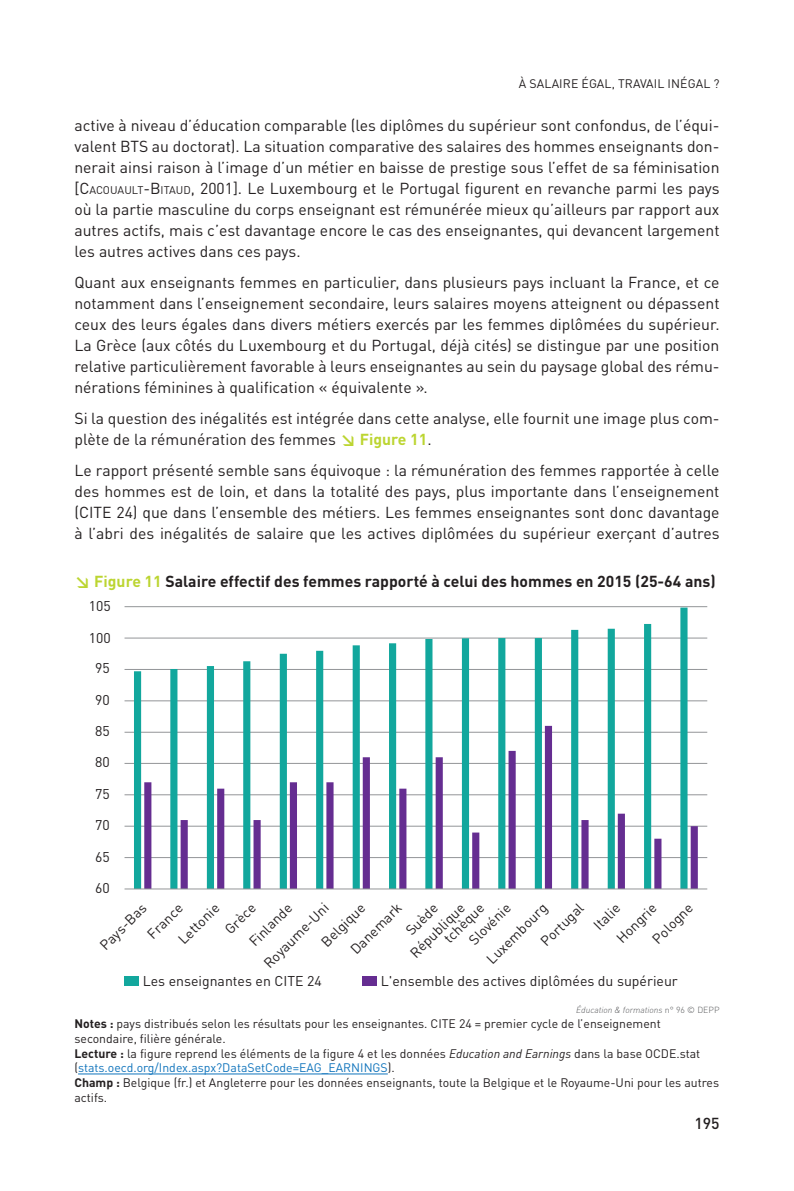
<style>
.page{position:relative;width:794px;height:1191px;background:#fff}
.page>*{position:absolute;margin:0;border:0;box-sizing:border-box;transform-origin:0 0}
.Courant{font:15.75px/21px "DINOT";color:#231f20;text-align:justify}
.Titre{font:700 15.75px "DINOT";color:#231f20}
.t1{font:500 15.75px "DINOT";color:#231f20}
.t2{font:14px/13.7px "DINOT";color:#231f20}
.Courant-2{font:12.25px/14.7px "DINOT";color:#231f20}
.Titre_courant__droit{font:12.25px "DINOT";letter-spacing:.01em;color:#231f20}
.Titre-2{font:italic 300 8.75px "DINOT";color:#57585a}
.s1{font-style:inherit}
.s2{font-size:11.03px}
.s3{font-weight:700;color:#bcd531}
.s4{color:#bcd531}
.s5{font-style:normal}
.s6{font-weight:700}
.s7{font-style:italic}
.s8{color:#1074bc}
</style>
<div class="page">
<hr style="left:78px;top:1073px;width:310px;height:1px;background:#1074bc">
<hr style="left:124px;top:606px;width:583px;height:1px;background:#939598">
<hr style="left:124px;top:638px;width:583px;height:1px;background:#939598">
<hr style="left:124px;top:669px;width:583px;height:1px;background:#939598">
<hr style="left:124px;top:700px;width:583px;height:1px;background:#939598">
<hr style="left:124px;top:732px;width:583px;height:1px;background:#939598">
<hr style="left:124px;top:763px;width:583px;height:1px;background:#939598">
<hr style="left:124px;top:794px;width:583px;height:1px;background:#939598">
<hr style="left:124px;top:826px;width:583px;height:1px;background:#939598">
<hr style="left:124px;top:857px;width:583px;height:1px;background:#939598">
<svg style="left:134px;top:607px;width:553px;height:281px"></svg>
<svg style="left:144px;top:726px;width:554px;height:162px"></svg>
<hr style="left:124px;top:888px;width:583px;height:1px;background:#939598">
<div style="left:362px;top:976px;width:15px;height:10px;background:#652d91"></div>
<div style="left:124px;top:976px;width:15px;height:10px;background:#12a79d"></div>
<p class="Titre_courant__droit" style="left:519px;top:75px;width:202px">À SALAIRE ÉGAL, TRAVAIL INÉGAL ?</p>
<p class="Courant" style="left:74px;top:115px;width:646px">active à niveau d’éducation comparable (les diplômes du supérieur sont confondus, de l’équi&shy;valent BTS au doctorat). La situation comparative des salaires des hommes enseignants don&shy;nerait ainsi raison à l’image d’un métier en baisse de prestige sous l’effet de sa féminisation [<span class="s1">C</span><span class="s2">ACOUAULT</span><span class="s1">-B</span><span class="s2">ITAUD</span> , 2001]. Le Luxembourg et le Portugal figurent en revanche parmi les pays où la partie masculine du corps enseignant est rémunérée mieux qu’ailleurs par rapport aux autres actifs, mais c’est davantage encore le cas des enseignantes, qui devancent largement les autres actives dans ces pays.</p>
<p class="Courant" style="left:74px;top:272px;width:646px">Quant aux enseignants femmes en particulier, dans plusieurs pays incluant la France, et ce notamment dans l’enseignement secondaire, leurs salaires moyens atteignent ou dépassent ceux des leurs égales dans divers métiers exercés par les femmes diplômées du supérieur.<br>La Grèce (aux côtés du Luxembourg et du Portugal, déjà cités) se distingue par une position relative particulièrement favorable à leurs enseignantes au sein du paysage global des rému&shy;nérations féminines à qualification « équivalente ».</p>
<p class="Courant" style="left:74px;top:407px;width:646px">Si la question des inégalités est intégrée dans cette analyse, elle fournit une image plus com&shy;plète de la rémunération des femmes <span class="s3">↘ Figure 11</span>.</p>
<p class="Courant" style="left:74px;top:459px;width:646px">Le rapport présenté semble sans équivoque : la rémunération des femmes rapportée à celle des hommes est de loin, et dans la totalité des pays, plus importante dans l’enseignement (CITE 24) que dans l’ensemble des métiers. Les femmes enseignantes sont donc davantage à l’abri des inégalités de salaire que les actives diplômées du supérieur exerçant d’autres</p>
<p class="Titre" style="left:74px;top:571px;width:643px"><span class="s4">↘ Figure 11</span> Salaire effectif des femmes rapporté à celui des hommes en 2015 (25-64 ans)</p>
<p class="t2" style="left:89px;top:599px;width:24px">105</p>
<p class="t2" style="left:89px;top:631px;width:24px">100</p>
<p class="t2" style="left:95px;top:660px;width:16px">95</p>
<p class="t2" style="left:95px;top:693px;width:16px">90</p>
<p class="t2" style="left:95px;top:724px;width:16px">85</p>
<p class="t2" style="left:95px;top:754px;width:16px">80</p>
<p class="t2" style="left:95px;top:787px;width:16px">75</p>
<p class="t2" style="left:95px;top:818px;width:16px">70</p>
<p class="t2" style="left:95px;top:850px;width:16px">65</p>
<p class="t2" style="left:95px;top:881px;width:16px">60</p>
<p class="t2" style="left:538px;top:938px;width:56px;rotate:-45deg">Portugal</p>
<p class="t2" style="left:591px;top:922px;width:33px;rotate:-45deg">Italie</p>
<p class="t2" style="left:348px;top:946px;width:66px;rotate:-45deg">D anemark</p>
<p class="t2" style="left:403px;top:928px;width:40px;rotate:-45deg">Suède</p>
<p class="t2" style="left:261px;top:960px;width:87px;rotate:-45deg">Royaume-Uni</p>
<p class="t2" style="left:97px;top:942px;width:61px;rotate:-45deg">Pays-Bas</p>
<p class="t2" style="left:145px;top:931px;width:45px;rotate:-45deg">France</p>
<p class="t2" style="left:649px;top:936px;width:52px;rotate:-45deg">Pologne</p>
<p class="t2" style="left:176px;top:936px;width:53px;rotate:-45deg">Lettonie</p>
<p class="t2" style="left:222px;top:926px;width:38px;rotate:-45deg">Grèce</p>
<p class="t2" style="left:246px;top:938px;width:56px;rotate:-45deg">Finlande</p>
<p class="t2" style="left:432px;top:926px;width:51px;text-indent:-34px;rotate:-45deg">République tchèque</p>
<p class="t2" style="left:466px;top:937px;width:54px;rotate:-45deg">Slovénie</p>
<p class="t2" style="left:614px;top:935px;width:51px;rotate:-45deg">H ongrie</p>
<p class="t2" style="left:319px;top:939px;width:57px;rotate:-45deg">Belgique</p>
<p class="t2" style="left:484px;top:956px;width:80px;rotate:-45deg">Luxembourg</p>
<p class="t2" style="left:143px;top:974px;width:180px">Les enseignantes en CITE 24</p>
<p class="t2" style="left:381px;top:974px;width:299px">L'ensemble des actives diplômées du supérieur</p>
<p class="Titre-2" style="left:576px;top:1005px;width:145px">Éducation &amp; formations <span class="s5">n° 96 © DEPP</span></p>
<p class="Courant-2" style="left:74px;top:1016px;width:588px"><span class="s6">Notes :</span> pays distribués selon les résultats pour les enseignantes. CITE 24 = premier cycle de l’enseignement secondaire, filière générale.</p>
<p class="Courant-2" style="left:74px;top:1045px;width:627px"><span class="s6">Lecture :</span> la figure reprend les éléments de la figure 4 et les données <span class="s7">Education and Earnings</span> dans la base OCDE.stat (<span class="s8">stats.oecd.org/Index.aspx?DataSetCode=EAG_EARNINGS</span>).</p>
<p class="Courant-2" style="left:74px;top:1075px;width:646px"><span class="s6">Champ :</span> Belgique (fr.) et Angleterre pour les données enseignants, toute la Belgique et le Royaume-Uni pour les autres actifs.</p>
<p class="t1" style="left:694px;top:1112px;width:27px">195</p>
</div>
